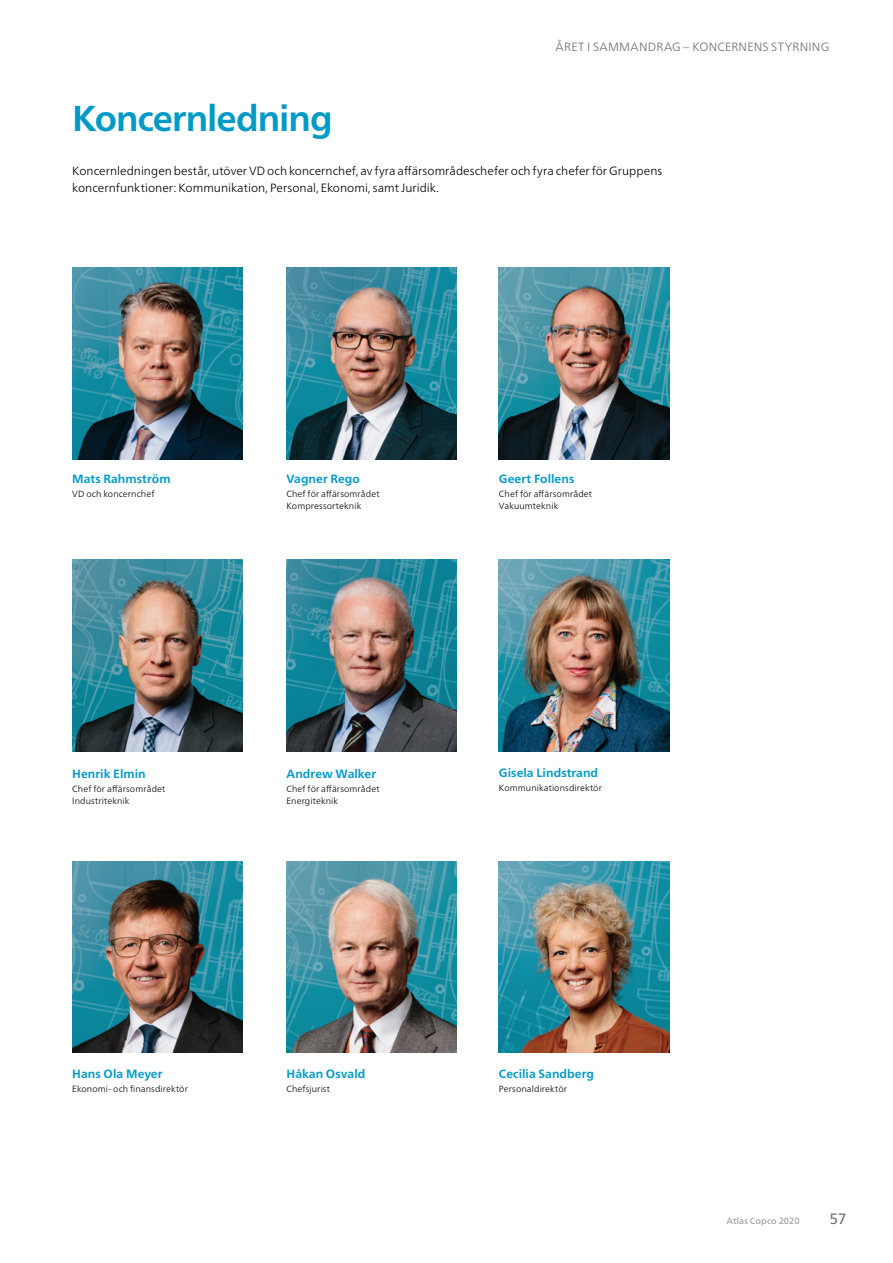
<style>
.page{position:relative;width:893px;height:1263px;background:#fff}
.page>*{position:absolute;margin:0;border:0;box-sizing:border-box;transform-origin:0 0}
.t1{font:700 36px "Neue Frutiger World";letter-spacing:-.025em;color:#009ac7}
.t2{font:15px "Neue Frutiger World";color:#70706f}
.t3{font:300 12px/16.5px "Neue Frutiger World";letter-spacing:.005em;color:#000001}
.t4{font:700 12px "Neue Frutiger World";letter-spacing:.005em;color:#009ac7}
.t5{font:300 12px "Neue Frutiger World";letter-spacing:.02em;color:#70706f}
.t6{font:300 9px/12px "Neue Frutiger World";letter-spacing:.015em;color:#000001}
.t7{font:9px "Neue Frutiger World";letter-spacing:.01em;color:#999}
</style>
<div class="page">
<img style="left:72px;top:268px;width:170px;height:191px">
<img style="left:499px;top:560px;width:170px;height:191px">
<img style="left:286px;top:268px;width:171px;height:191px">
<img style="left:499px;top:862px;width:170px;height:191px">
<img style="left:499px;top:268px;width:170px;height:191px">
<img style="left:72px;top:862px;width:170px;height:191px">
<img style="left:72px;top:560px;width:170px;height:191px">
<img style="left:286px;top:862px;width:171px;height:191px">
<img style="left:286px;top:560px;width:171px;height:191px">
<h1 class="t1" style="left:72px;top:87px;width:262px">Koncernledning</h1>
<h3 class="t5" style="left:556px;top:37px;width:275px">ÅRET I SAMMANDRAG – KONCERNENS STYRNING</h3>
<h3 class="t3" style="left:72px;top:163px;width:591px">Koncernledningen består, utöver VD och koncernchef, av fyra affärsområdeschefer och fyra chefer för Gruppens koncernfunktioner: Kommunikation, Personal, Ekonomi, samt Juridik.</h3>
<h3 class="t4" style="left:72px;top:468px;width:100px">Mats Rahmström</h3>
<p class="t6" style="left:72px;top:488px;width:84px">VD och koncernchef</p>
<h3 class="t4" style="left:286px;top:468px;width:75px">Vagner Rego</h3>
<p class="t6" style="left:286px;top:488px;width:95px">Chef för affärsområdet<br>Kompressorteknik</p>
<h3 class="t4" style="left:499px;top:468px;width:77px">Geert Follens</h3>
<p class="t6" style="left:499px;top:488px;width:95px">Chef för affärsområdet<br>Vakuumteknik</p>
<h3 class="t4" style="left:72px;top:763px;width:75px">Henrik Elmin</h3>
<p class="t6" style="left:72px;top:782px;width:95px">Chef för affärsområdet<br>Industriteknik</p>
<h3 class="t4" style="left:286px;top:763px;width:91px">Andrew Walker</h3>
<p class="t6" style="left:286px;top:782px;width:95px">Chef för affärsområdet<br>Energiteknik</p>
<h3 class="t4" style="left:499px;top:762px;width:101px">Gisela Lindstrand</h3>
<p class="t6" style="left:499px;top:782px;width:104px">Kommunikationsdirektör</p>
<h3 class="t4" style="left:72px;top:1063px;width:92px">Hans Ola Meyer</h3>
<p class="t6" style="left:72px;top:1083px;width:117px">Ekonomi- och finansdirektör</p>
<h3 class="t4" style="left:286px;top:1063px;width:80px">Håkan Osvald</h3>
<p class="t6" style="left:286px;top:1083px;width:45px">Chefsjurist</p>
<h3 class="t4" style="left:499px;top:1063px;width:97px">Cecilia Sandberg</h3>
<p class="t6" style="left:499px;top:1083px;width:70px">Personaldirektör</p>
<p class="t7" style="left:727px;top:1213px;width:75px">Atlas Copco 2020</p>
<h2 class="t2" style="left:829px;top:1206px;width:19px">57</h2>
</div>
